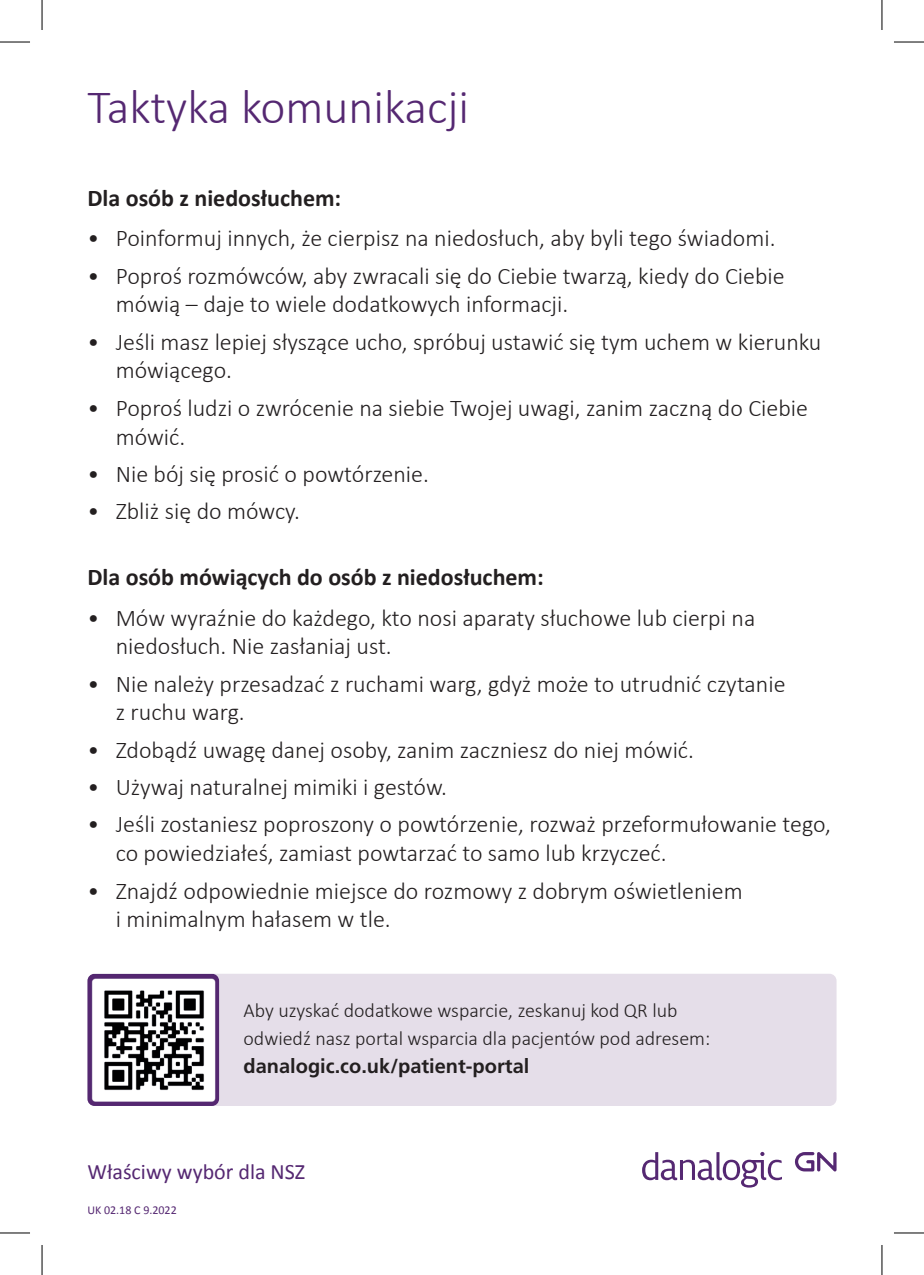
<style>
.page{position:relative;width:924px;height:1275px;background:#fff}
.page>*{position:absolute;margin:0;border:0;box-sizing:border-box;transform-origin:0 0}
.t1{font:300 48px "Calibri";color:#552872}
.t2{font:300 24px/28.8px "Calibri";color:#231f20}
.t3{font:700 24px "Calibri";color:#231f20}
.t4{font:22px "Calibri";color:#552872}
.t5{font:300 20px/28px "Calibri";color:#231f20}
.t6{font:12px "Calibri";color:#552872}
.s1{font-family:"Frutiger";font-weight:700}
</style>
<div class="page">
<svg style="left:795px;top:1152px;width:41px;height:19px"></svg>
<svg style="left:642px;top:1151px;width:139px;height:36px"></svg>
<div style="left:87px;top:973px;width:749px;height:133px;background:#e5dee9;border-radius:7px"></div>
<img style="left:87px;top:973px;width:132px;height:133px">
<hr style="left:0;top:42px;width:30px;height:1px;background:#000">
<hr style="left:893px;top:42px;width:30px;height:1px;background:#000">
<hr style="left:0;top:1232px;width:30px;height:1px;background:#000">
<hr style="left:893px;top:1232px;width:30px;height:1px;background:#000">
<hr style="left:42px;top:0;width:1px;height:30px;background:#000">
<hr style="left:42px;top:1245px;width:1px;height:30px;background:#000">
<hr style="left:881px;top:0;width:1px;height:30px;background:#000">
<hr style="left:881px;top:1245px;width:1px;height:30px;background:#000">
<p class="t1" style="left:87px;top:78px;width:383px">Taktyka komunikacji</p>
<p class="t3" style="left:87px;top:183px;width:255px">Dla osób z niedosłuchem:</p>
<p class="t2" style="left:87px;top:223px;width:689px">• Poinformuj innych, że cierpisz na niedosłuch, aby byli tego świadomi.</p>
<p class="t2" style="left:116px;top:260px;width:670px;text-indent:-28px">• Poproś rozmówców, aby zwracali się do Ciebie twarzą, kiedy do Ciebie mówią – daje to wiele dodatkowych informacji.</p>
<p class="t2" style="left:116px;top:326px;width:707px;text-indent:-28px">• Jeśli masz lepiej słyszące ucho, spróbuj ustawić się tym uchem w kierunku mówiącego.</p>
<p class="t2" style="left:116px;top:392px;width:693px;text-indent:-28px">• Poproś ludzi o zwrócenie na siebie Twojej uwagi, zanim zaczną do Ciebie mówić.</p>
<p class="t2" style="left:87px;top:458px;width:343px">• Nie bój się prosić o powtórzenie.</p>
<p class="t2" style="left:87px;top:496px;width:214px">• Zbliż się do mówcy.</p>
<p class="t3" style="left:87px;top:562px;width:457px">Dla osób mówiących do osób z niedosłuchem:</p>
<p class="t2" style="left:116px;top:602px;width:640px;text-indent:-28px">• Mów wyraźnie do każdego, kto nosi aparaty słuchowe lub cierpi na niedosłuch. Nie zasłaniaj ust.</p>
<p class="t2" style="left:116px;top:668px;width:671px;text-indent:-28px">• Nie należy przesadzać z ruchami warg, gdyż może to utrudnić czytanie z ruchu warg.</p>
<p class="t2" style="left:87px;top:734px;width:608px">• Zdobądź uwagę danej osoby, zanim zaczniesz do niej mówić.</p>
<p class="t2" style="left:87px;top:771px;width:361px">• Używaj naturalnej mimiki i gestów.</p>
<p class="t2" style="left:116px;top:809px;width:716px;text-indent:-28px">• Jeśli zostaniesz poproszony o powtórzenie, rozważ przeformułowanie tego, co powiedziałeś, zamiast powtarzać to samo lub krzyczeć.</p>
<p class="t2" style="left:116px;top:875px;width:628px;text-indent:-28px">• Znajdź odpowiednie miejsce do rozmowy z dobrym oświetleniem i minimalnym hałasem w tle.</p>
<p class="t5" style="left:243px;top:995px;width:468px">Aby uzyskać dodatkowe wsparcie, zeskanuj kod QR lub odwiedź nasz portal wsparcia dla pacjentów pod adresem: <span class="s1">danalogic.co.uk/patient-portal</span></p>
<p class="t4" style="left:87px;top:1158px;width:219px">Właściwy wybór dla NSZ</p>
<p class="t6" style="left:87px;top:1202px;width:91px">UK 02.18 C 9.2022</p>
</div>
